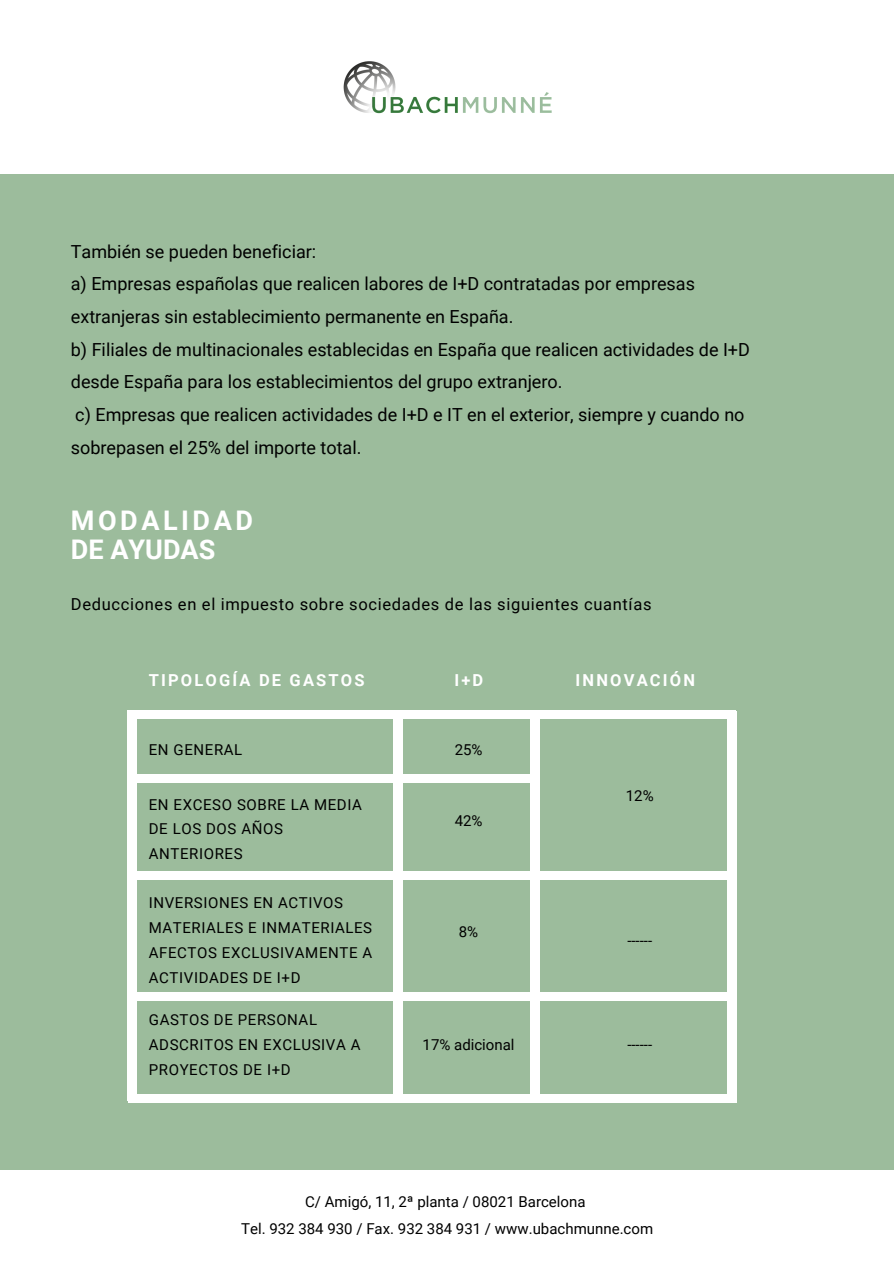
<style>
.page{position:relative;width:894px;height:1264px;background:#fff}
.page>*{position:absolute;margin:0;border:0;box-sizing:border-box;transform-origin:0 0}
.t1{font:700 27px/29.2px "Roboto";letter-spacing:.13em;color:#fff}
.t2{font:18px/32.7px "Roboto";color:#000}
.t3{font:16.5px "Roboto";letter-spacing:.04em;color:#000}
.t4{font:700 16.5px "Roboto";letter-spacing:.13em;color:#fff}
.t5{font:15px/24.8px "Roboto";letter-spacing:.04em;color:#000}
.t6{font:15px/27px "Roboto";color:#000;text-align:center}
</style>
<div class="page">
<div style="left:0;top:174px;width:893px;height:995px;background:#9cbc9c"></div>
<div style="left:127px;top:1094px;width:608px;height:8px;background:#fff"></div>
<div style="left:127px;top:710px;width:9px;height:390px;background:#fff"></div>
<div style="left:727px;top:711px;width:9px;height:391px;background:#fff"></div>
<div style="left:129px;top:774px;width:410px;height:8px;background:#fff"></div>
<div style="left:393px;top:711px;width:9px;height:390px;background:#fff"></div>
<div style="left:530px;top:711px;width:9px;height:390px;background:#fff"></div>
<div style="left:127px;top:992px;width:608px;height:8px;background:#fff"></div>
<div style="left:127px;top:871px;width:608px;height:8px;background:#fff"></div>
<div style="left:127px;top:710px;width:608px;height:8px;background:#fff"></div>
<img style="left:343px;top:61px;width:209px;height:53px">
<p class="t2" style="left:71px;top:235px;width:680px">También se pueden beneficiar:<br>a) Empresas españolas que realicen labores de I+D contratadas por empresas extranjeras sin establecimiento permanente en España.<br>b) Filiales de multinacionales establecidas en España que realicen actividades de I+D desde España para los establecimientos del grupo extranjero.<br>c) Empresas que realicen actividades de I+D e IT en el exterior, siempre y cuando no sobrepasen el 25% del importe total.</p>
<h1 class="t1" style="left:71px;top:506px;width:183px">MODALIDAD<br>DE AYUDAS</h1>
<p class="t3" style="left:71px;top:595px;width:582px">Deducciones en el impuesto sobre sociedades de las siguientes cuantías</p>
<p class="t4" style="left:149px;top:671px;width:217px">TIPOLOGÍA DE GASTOS</p>
<p class="t4" style="left:454px;top:671px;width:30px">I+D</p>
<p class="t4" style="left:575px;top:671px;width:121px">INNOVACIÓN</p>
<p class="t5" style="left:149px;top:737px;width:95px">EN GENERAL</p>
<p class="t5" style="left:454px;top:737px;width:29px">25%</p>
<p class="t5" style="left:149px;top:792px;width:214px">EN EXCESO SOBRE LA MEDIA<br>DE LOS DOS AÑOS<br>ANTERIORES</p>
<p class="t5" style="left:149px;top:891px;width:225px">INVERSIONES EN ACTIVOS<br>MATERIALES E INMATERIALES<br>AFECTOS EXCLUSIVAMENTE A<br>ACTIVIDADES DE I+D</p>
<p class="t5" style="left:149px;top:1007px;width:213px">GASTOS DE PERSONAL<br>ADSCRITOS EN EXCLUSIVA A<br>PROYECTOS DE I+D</p>
<p class="t5" style="left:454px;top:808px;width:29px">42%</p>
<p class="t5" style="left:459px;top:919px;width:21px">8%</p>
<p class="t6" style="left:422px;top:1031px;width:93px">17% adicional</p>
<p class="t5" style="left:625px;top:783px;width:29px">12%</p>
<p class="t5" style="left:627px;top:928px;width:26px">------</p>
<p class="t5" style="left:627px;top:1032px;width:26px">------</p>
<p class="t6" style="left:241px;top:1187px;width:413px">C/ Amigó, 11, 2ª planta / 08021 Barcelona<br>Tel. 932 384 930 / Fax. 932 384 931 / www.ubachmunne.com</p>
</div>
